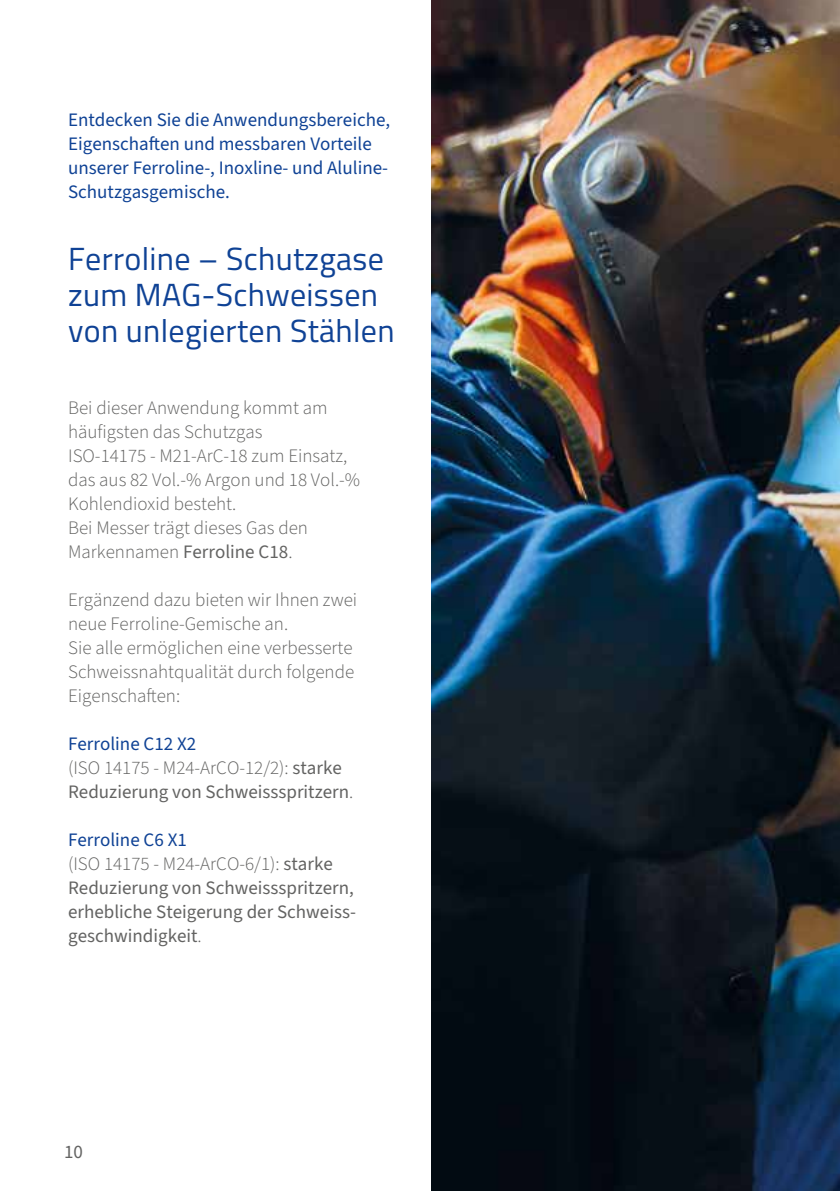
<style>
.page{position:relative;width:840px;height:1191px;background:#fff}
.page>*{position:absolute;margin:0;border:0;box-sizing:border-box;transform-origin:0 0}
.t1{font:32px/36px "Titillium Web";letter-spacing:.01em;color:#0f4295}
.t2{font:300 19px/24px "Source Sans 3";color:#636362}
.t3{font:19px/24px "Source Sans 3";color:#636362}
.t4{font:19px/24px "Source Sans 3";color:#0f4295}
.s1{font-weight:400}
.s2{color:#0f4295}
.s3{font-weight:300}
</style>
<div class="page">
<img style="left:431px;top:0;width:408px;height:1191px">
<p class="t4" style="left:68px;top:108px;width:323px">Entdecken Sie die Anwendungsbereiche, Eigenschaften und messbaren Vorteile unserer Ferroline-, Inoxline- und Aluline-Schutzgasgemische.</p>
<h1 class="t1" style="left:68px;top:239px;width:328px">Ferroline – Schutzgase zum MAG-Schweissen von unlegierten Stählen</h1>
<p class="t2" style="left:68px;top:396px;width:293px">Bei dieser Anwendung kommt am häufigsten das Schutzgas<br>ISO-14175 - M21-ArC-18 zum Einsatz, das aus 82 Vol.-% Argon und 18 Vol.-%<br>Kohlendioxid besteht.<br>Bei Messer trägt dieses Gas den<br>Markennamen <span class="s1">Ferroline C18</span>.</p>
<p class="t2" style="left:68px;top:588px;width:290px">Ergänzend dazu bieten wir Ihnen zwei neue Ferroline-Gemische an.<br>Sie alle ermöglichen eine verbesserte<br>Schweissnahtqualität durch folgende<br>Eigenschaften:</p>
<p class="t3" style="left:68px;top:732px;width:287px"><span class="s2">Ferroline C12 X2<br></span><span class="s3">(ISO 14175 - M24-ArCO-12/2):</span> starke<br>Reduzierung von Schweissspritzern<span class="s3">.</span></p>
<p class="t3" style="left:68px;top:828px;width:289px"><span class="s2">Ferroline C6 X1<br></span><span class="s3">(ISO 14175 - M24-ArCO-6/1):</span> starke<br>Reduzierung von Schweissspritzern, erhebliche Steigerung der Schweiss&shy;geschwindigkeit<span class="s3">.</span></p>
<p class="t3" style="left:64px;top:1140px;width:20px">10</p>
</div>
